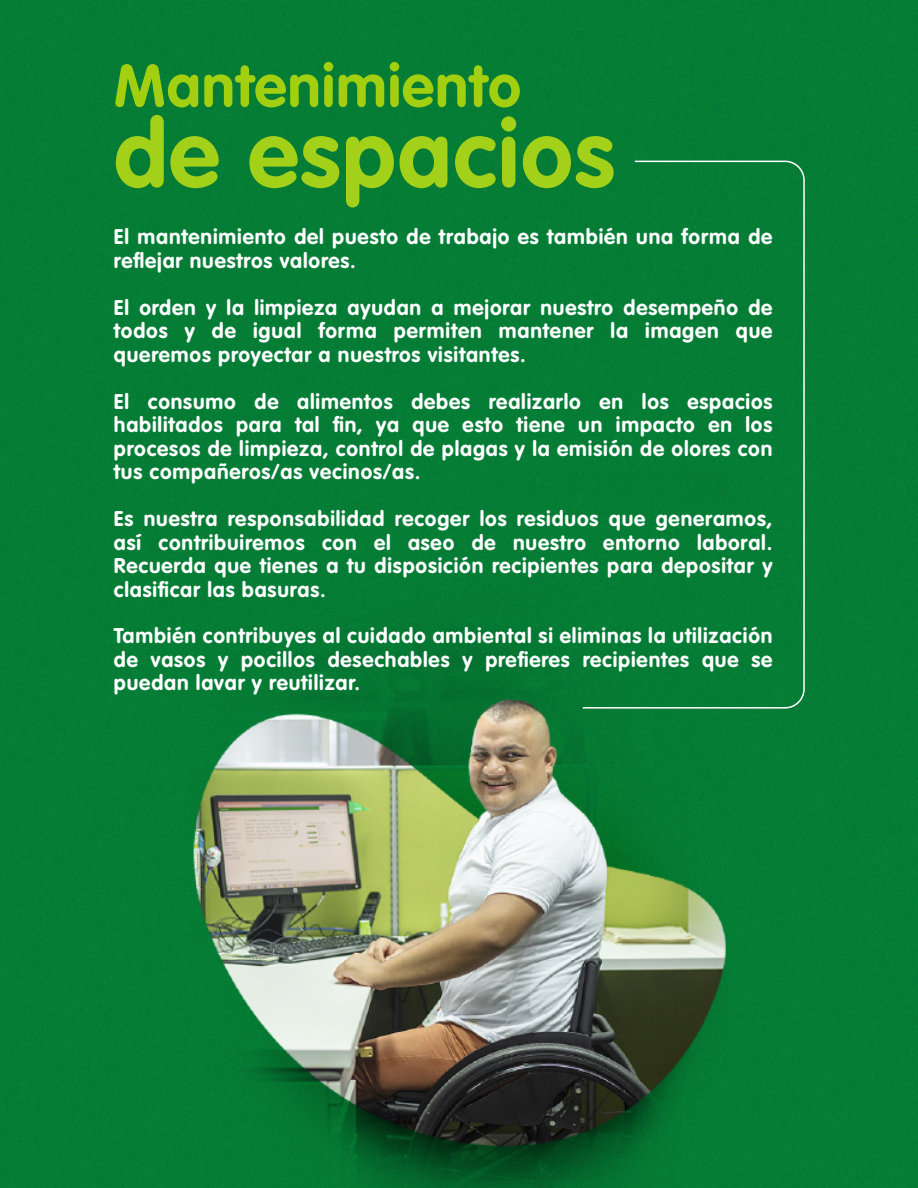
<style>
.page{position:relative;width:918px;height:1188px;background:#fff}
.page>*{position:absolute;margin:0;border:0;box-sizing:border-box;transform-origin:0 0}
.t1{font:700 93.75px "VAG Rounded Std";letter-spacing:.02em;color:#a3d018}
.t2{font:700 59.4px "VAG Rounded Std";letter-spacing:.02em;color:#a2d011}
.t3{font:700 21px/23.5px "VAG Rounded Std";letter-spacing:.04em;color:#fff;text-align:justify}
</style>
<div class="page">
<img style="left:0;top:0;width:918px;height:1188px">
<div style="left:581px;top:160px;width:225px;height:549px;background:#057d35"></div>
<h2 class="t2" style="left:114px;top:51px;width:409px">Mantenimiento</h2>
<h1 class="t1" style="left:114px;top:99px;width:502px">de espacios</h1>
<p class="t3" style="left:114px;top:226px;width:660px">El mantenimiento del puesto de trabajo es también una forma de reflejar nuestros valores.</p>
<p class="t3" style="left:114px;top:296px;width:660px">El orden y la limpieza ayudan a mejorar nuestro desempeño de todos y de igual forma permiten mantener la imagen que queremos proyectar a nuestros visitantes.</p>
<p class="t3" style="left:114px;top:390px;width:660px">El consumo de alimentos debes realizarlo en los espacios habilitados para tal fin, ya que esto tiene un impacto en los procesos de limpieza, control de plagas y la emisión de olores con tus compañeros/as vecinos/as.</p>
<p class="t3" style="left:114px;top:508px;width:660px">Es nuestra responsabilidad recoger los residuos que generamos, así contribuiremos con el aseo de nuestro entorno laboral.<br>Recuerda que tienes a tu disposición recipientes para depositar y clasificar las basuras.</p>
<p class="t3" style="left:114px;top:625px;width:660px">También contribuyes al cuidado ambiental si eliminas la utilización de vasos y pocillos desechables y prefieres recipientes que se puedan lavar y reutilizar.</p>
</div>
